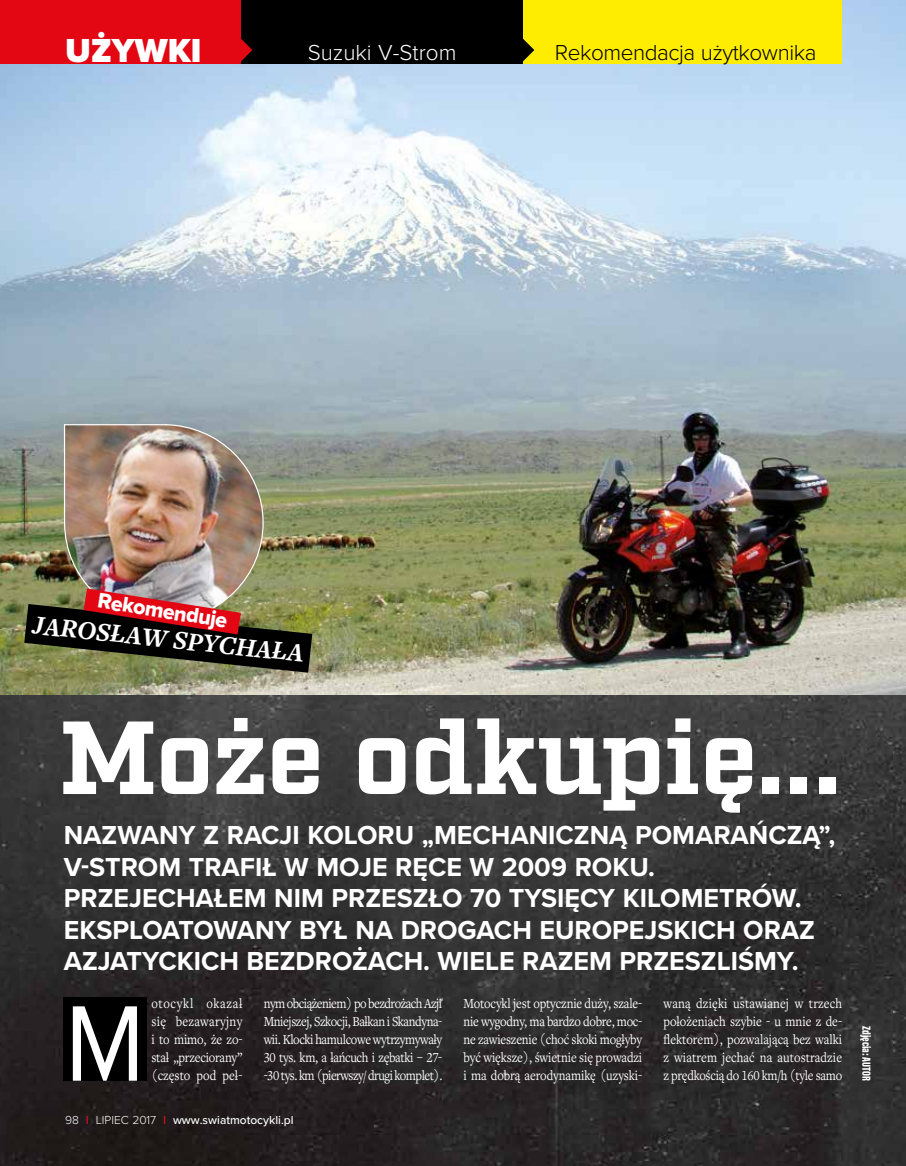
<style>
.page{position:relative;width:906px;height:1166px;background:#fff}
.page>*{position:absolute;margin:0;border:0;box-sizing:border-box;transform-origin:0 0}
.t1{font:111.45px "Proxima Nova";color:#fff;scale:.88 1}
.t2{font:700 103.5px "Factoria";letter-spacing:-.01em;color:#fff}
.t3{font:900 34.5px "Proxima Nova";color:#fff}
.t4{font:900 31.5px "Proxima Nova";letter-spacing:.01em;color:#fff}
.t5{font:700 27px/31.5px "Proxima Nova";color:#fff}
.t6{font:italic 700 27px "Freight Text Pro";color:#fff}
.t7{font:300 22.5px "Proxima Nova";color:#fff}
.t8{font:300 22.5px "Proxima Nova";letter-spacing:-.02em;color:#000}
.t9{font:21.9px "Proxima Nova Extrabld";color:#fff}
.t10{font:14.25px/18px "Freight Text Pro";letter-spacing:-.01em;color:#fff;text-align:justify;scale:.88 1}
.t11{font:500 12px "Proxima Nova";color:#fff}
.t12{font:900 12px "Acumin Pro Extra Cond";color:#fff}
.s1{color:#000}
.s2{font-weight:300}
.s3{color:#d51317}
</style>
<div class="page">
<img style="left:0;top:694px;width:906px;height:471px">
<img style="left:0;top:0;width:906px;height:694px">
<div style="left:490px;top:0;width:352px;height:64px;background:#ffed00"></div>
<div style="left:238px;top:0;width:285px;height:64px;background:#000"></div>
<div style="left:0;top:0;width:240px;height:64px;background:#e30613"></div>
<svg style="left:240px;top:37px;width:12px;height:26px"></svg>
<svg style="left:523px;top:38px;width:11px;height:24px"></svg>
<div style="left:64px;top:996px;width:83px;height:84px;background:#000"></div>
<img style="left:63px;top:195px;width:201px;height:385px">
<img style="left:0;top:580px;width:353px;height:116px">
<h3 class="t3" style="left:65px;top:29px;width:138px">UŻYWKI</h3>
<h3 class="t4" style="left:66px;top:31px;width:127px">UŻYWKI</h3>
<h3 class="t7" style="left:289px;top:37px;width:150px">Suzuki V-Strom</h3>
<h3 class="t7" style="left:308px;top:40px;width:150px">Suzuki V-Strom</h3>
<h3 class="t8" style="left:555px;top:40px;width:263px">Rekomendacja użytkownika</h3>
<h3 class="t9" style="left:100px;top:587px;width:132px;rotate:9deg">Rekomenduje</h3>
<h3 class="t6" style="left:35px;top:606px;width:280px;rotate:6deg">JAROSŁAW SPYCHAŁA<span class="s1">.</span></h3>
<h2 class="t2" style="left:60px;top:695px;width:783px">Może odkupię...</h2>
<p class="t5" style="left:64px;top:820px;width:773px">NAZWANY Z RACJI KOLORU „MECHANICZNĄ POMARAŃCZĄ”, V-STROM TRAFIŁ W MOJE RĘCE W 2009 ROKU.<br>PRZEJECHAŁEM NIM PRZESZŁO 70 TYSIĘCY KILOMETRÓW.<br>EKSPLOATOWANY BYŁ NA DROGACH EUROPEJSKICH ORAZ AZJATYCKICH BEZDROŻACH. WIELE RAZEM PRZESZLIŚMY.</p>
<p class="t10" style="left:151px;top:993px;width:105px">otocykl okazał się bezawaryjny i to mimo, że zo&shy;stał „przeciorany”</p>
<p class="t10" style="left:264px;top:993px;width:205px">nym obciążeniem) po bezdrożach Azji Mniejszej, Szkocji, Bałkan i Skandyna&shy;wii. Klocki hamulcowe wytrzymywały 30 tys. km, a łańcuch i zębatki – 27- -30 tys. km (pierwszy/ drugi komplet).</p>
<p class="t10" style="left:463px;top:993px;width:204px">Motocykl jest optycznie duży, szale&shy;nie wygodny, ma bardzo dobre, moc&shy;ne zawieszenie (choć skoki mogłyby być większe), świetnie się prowadzi i ma dobrą aerodynamikę (uzyski-</p>
<p class="t10" style="left:663px;top:993px;width:205px">waną dzięki ustawianej w trzech położeniach szybie - u mnie z de&shy;flektorem), pozwalającą bez walki z wiatrem jechać na autostradzie z prędkością do 160 km/h (tyle samo</p>
<h1 class="t1" style="left:65px;top:976px;width:92px">M</h1>
<p class="t10" style="left:151px;top:1065px;width:105px">(często pod peł-</p>
<p class="t11" style="left:65px;top:1112px;width:230px"><span class="s2">98</span> <span class="s3">I</span> <span class="s2">LIPIEC 2017</span> <span class="s3">I</span> www.swiatmotocykli.pl</p>
<p class="t12" style="left:874px;top:1025px;width:57px;rotate:90deg">Zdjęcia: AUTOR</p>
</div>
